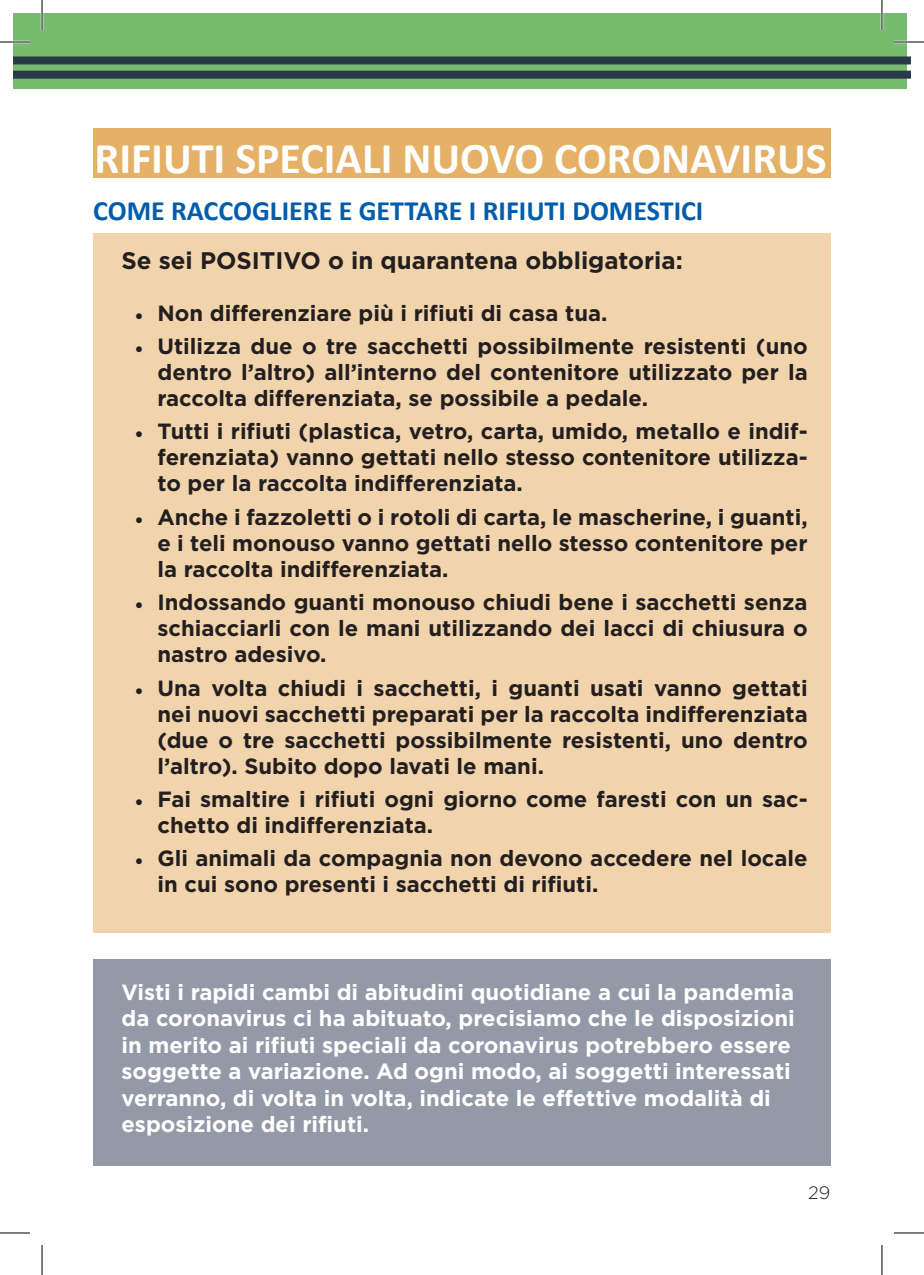
<style>
.page{position:relative;width:924px;height:1275px;background:#fff}
.page>*{position:absolute;margin:0;border:0;box-sizing:border-box;transform-origin:0 0}
.t1{font:700 44px "Calibri";color:#fff}
.t2{font:700 28px "Calibri";color:#015dab}
.t3{font:700 24px "Gotham";color:#231f20}
.t4{font:700 22px/26px "Gotham";color:#231f20;text-align:justify}
.t5{font:700 22px/26.4px "Gotham";color:#fff}
.t6{font:300 18px "Gotham";color:#231f20}
.s1{font-family:"Minion Pro";font-weight:400}
</style>
<div class="page">
<div style="left:93px;top:959px;width:737px;height:206px;background:#9499a7"></div>
<div style="left:93px;top:233px;width:737px;height:699px;background:#f2d4ac"></div>
<div style="left:93px;top:128px;width:737px;height:50px;background:#e5b167"></div>
<div style="left:14px;top:14px;width:892px;height:75px;background:#77bb6e"></div>
<div style="left:14px;top:71px;width:895px;height:8px;background:#283a45"></div>
<div style="left:14px;top:56px;width:895px;height:8px;background:#283a45"></div>
<hr style="left:0;top:41px;width:30px;height:2px;background:#fff">
<hr style="left:893px;top:41px;width:30px;height:2px;background:#fff">
<hr style="left:41px;top:0;width:2px;height:30px;background:#fff">
<hr style="left:880px;top:0;width:2px;height:30px;background:#fff">
<hr style="left:0;top:42px;width:30px;height:1px;background:#000">
<hr style="left:893px;top:42px;width:30px;height:1px;background:#000">
<hr style="left:0;top:1232px;width:30px;height:1px;background:#000">
<hr style="left:893px;top:1232px;width:30px;height:1px;background:#000">
<hr style="left:42px;top:0;width:1px;height:30px;background:#000">
<hr style="left:42px;top:1245px;width:1px;height:30px;background:#000">
<hr style="left:881px;top:0;width:1px;height:30px;background:#000">
<hr style="left:881px;top:1245px;width:1px;height:30px;background:#000">
<h1 class="t1" style="left:94px;top:128px;width:733px">RIFIUTI SPECIALI NUOVO CORONAVIRUS</h1>
<p class="t2" style="left:93px;top:191px;width:611px">COME RACCOGLIERE E GETTARE I RIFIUTI DOMESTICI</p>
<p class="t3" style="left:121px;top:246px;width:562px">Se sei POSITIVO o in quarantena obbligatoria:</p>
<p class="t4" style="left:135px;top:299px;width:474px"><span class="s1">•</span> Non differenziare più i rifiuti di casa tua.</p>
<p class="t4" style="left:157px;top:332px;width:651px;text-indent:-23px"><span class="s1">•</span> Utilizza due o tre sacchetti possibilmente resistenti (uno dentro l’altro) all’interno del contenitore utilizzato per la raccolta differenziata, se possibile a pedale.</p>
<p class="t4" style="left:157px;top:418px;width:651px;text-indent:-23px"><span class="s1">•</span> Tutti i rifiuti (plastica, vetro, carta, umido, metallo e indif&shy;ferenziata) vanno gettati nello stesso contenitore utilizza&shy;to per la raccolta indifferenziata.</p>
<p class="t4" style="left:157px;top:503px;width:651px;text-indent:-23px"><span class="s1">•</span> Anche i fazzoletti o i rotoli di carta, le mascherine, i guanti, e i teli monouso vanno gettati nello stesso contenitore per la raccolta indifferenziata.</p>
<p class="t4" style="left:157px;top:589px;width:651px;text-indent:-23px"><span class="s1">•</span> Indossando guanti monouso chiudi bene i sacchetti senza schiacciarli con le mani utilizzando dei lacci di chiusura o nastro adesivo.</p>
<p class="t4" style="left:157px;top:674px;width:651px;text-indent:-23px"><span class="s1">•</span> Una volta chiudi i sacchetti, i guanti usati vanno gettati nei nuovi sacchetti preparati per la raccolta indifferenziata (due o tre sacchetti possibilmente resistenti, uno dentro l’altro). Subito dopo lavati le mani.</p>
<p class="t4" style="left:157px;top:785px;width:651px;text-indent:-23px"><span class="s1">•</span> Fai smaltire i rifiuti ogni giorno come faresti con un sac&shy;chetto di indifferenziata.</p>
<p class="t4" style="left:157px;top:845px;width:651px;text-indent:-23px"><span class="s1">•</span> Gli animali da compagnia non devono accedere nel locale in cui sono presenti i sacchetti di rifiuti.</p>
<p class="t5" style="left:121px;top:978px;width:674px">Visti i rapidi cambi di abitudini quotidiane a cui la pandemia da coronavirus ci ha abituato, precisiamo che le disposizioni in merito ai rifiuti speciali da coronavirus potrebbero essere soggette a variazione. Ad ogni modo, ai soggetti interessati verranno, di volta in volta, indicate le effettive modalità di esposizione dei rifiuti.</p>
<p class="t6" style="left:807px;top:1182px;width:24px">29</p>
</div>
